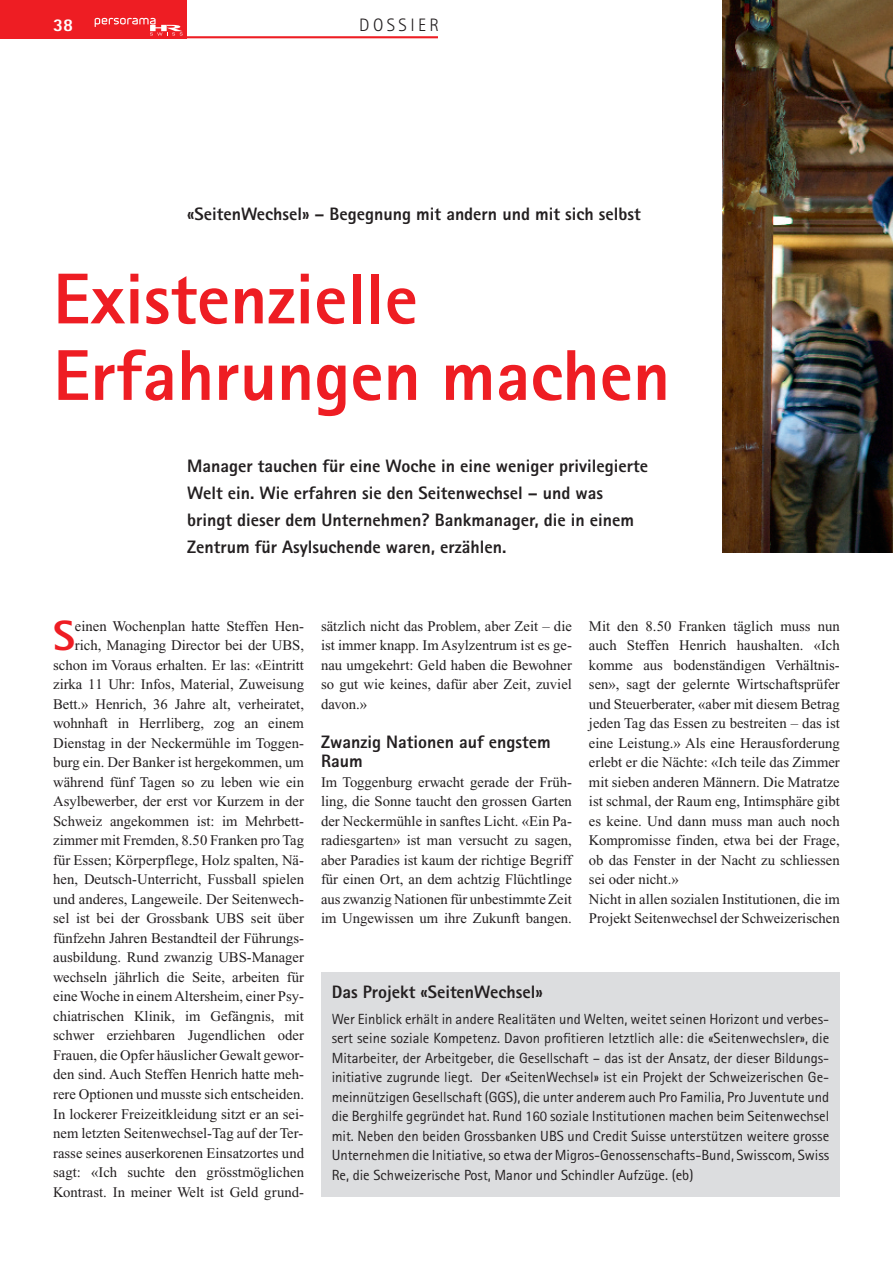
<style>
.page{position:relative;width:893px;height:1263px;background:#fff}
.page>*{position:absolute;margin:0;border:0;box-sizing:border-box;transform-origin:0 0}
.t1{font:800 72px/76.5px "Rotis Sans Serif";color:#ee1d23}
.t2{font:800 42.3px "Rotis Sans Serif";color:#ee1d23}
.t3{font:800 18px/27px "Rotis Sans Serif";color:#231f20}
.t4{font:300 18px "Rotis Sans Serif";letter-spacing:.19em;color:#231f20}
.t5{font:800 18px "Rotis Sans Serif";color:#fff}
.t6{font:14.7px/19.5px "Times";color:#231f20;text-align:justify}
.t7{font:14.7px/19.5px "Rotis Sans Serif";color:#231f20;text-align:justify}
</style>
<div class="page">
<img style="left:723px;top:0;width:170px;height:553px">
<div style="left:0;top:0;width:187px;height:38px;background:#ee1d23"></div>
<hr style="left:181px;top:36px;width:257px;height:2px;background:#ee1d23">
<svg style="left:95px;top:18px;width:88px;height:18px"></svg>
<div style="left:321px;top:972px;width:519px;height:225px;background:#dcdddf"></div>
<p class="t5" style="left:53px;top:19px;width:21px">38</p>
<p class="t4" style="left:359px;top:19px;width:82px">DOSSIER</p>
<p class="t3" style="left:187px;top:202px;width:455px">«SeitenWechsel» – Begegnung mit andern und mit sich selbst</p>
<h1 class="t1" style="left:53px;top:268px;width:619px">Existenzielle<br>Erfahrungen machen</h1>
<p class="t3" style="left:187px;top:454px;width:463px">Manager tauchen für eine Woche in eine weniger privilegierte Welt ein. Wie erfahren sie den Seitenwechsel – und was bringt dieser dem Unternehmen? Bankmanager, die in einem Zentrum für Asylsuchende waren, erzählen.</p>
<p class="t6" style="left:53px;top:618px;width:252px;text-align:right">einen Wochenplan hatte Steffen Hen&shy;rich, Managing Director bei der UBS, schon im Voraus erhalten. Er las: «Eintritt zirka 11 Uhr: Infos, Material, Zuweisung Bett.» Henrich, 36 Jahre alt, verheiratet, wohnhaft in Herrliberg, zog an einem Dienstag in der Neckermühle im Toggen&shy;burg ein. Der Banker ist hergekommen, um während fünf Tagen so zu leben wie ein Asylbewerber, der erst vor Kurzem in der Schweiz angekommen ist: im Mehrbett&shy;zimmer mit Fremden, 8.50 Franken proTag für Essen; Körperpflege, Holz spalten, Nä&shy;hen, Deutsch-Unterricht, Fussball spielen und anderes, Langeweile. Der Seitenwech&shy;sel ist bei der Grossbank UBS seit über fünfzehn Jahren Bestandteil der Führungs&shy;ausbildung. Rund zwanzig UBS-Manager wechseln jährlich die Seite, arbeiten für eineWoche in einemAltersheim, einer Psy&shy;chiatrischen Klinik, im Gefängnis, mit schwer erziehbaren Jugendlichen oder Frauen, die Opfer häuslicher Gewalt gewor&shy;den sind. Auch Steffen Henrich hatte meh&shy;rere Optionen und musste sich entscheiden.<br>In lockerer Freizeitkleidung sitzt er an sei&shy;nem letzten Seitenwechsel-Tag auf der Ter&shy;rasse seines auserkorenen Einsatzortes und sagt: «Ich suchte den grösstmöglichen Kontrast. In meiner Welt ist Geld grund-</p>
<p class="t6" style="left:589px;top:618px;width:252px;text-align:left">Mit den 8.50 Franken täglich muss nun auch Steffen Henrich haushalten. «Ich komme aus bodenständigen Verhältnis&shy;sen», sagt der gelernte Wirtschaftsprüfer und Steuerberater, «aber mit diesem Betrag jeden Tag das Essen zu bestreiten – das ist eine Leistung.» Als eine Herausforderung erlebt er die Nächte: «Ich teile das Zimmer mit sieben anderen Männern. Die Matratze ist schmal, der Raum eng, Intimsphäre gibt es keine. Und dann muss man auch noch Kompromisse finden, etwa bei der Frage, ob das Fenster in der Nacht zu schliessen sei oder nicht.»<br>Nicht in allen sozialen Institutionen, die im Projekt Seitenwechsel der Schweizerischen</p>
<p class="t6" style="left:321px;top:618px;width:252px">sätzlich nicht das Problem, aber Zeit – die ist immer knapp. Im Asylzentrum ist es ge&shy;nau umgekehrt: Geld haben die Bewohner so gut wie keines, dafür aber Zeit, zuviel davon.»</p>
<p class="t3" style="left:321px;top:734px;width:231px;line-height:19.5px">Zwanzig Nationen auf engstem<br>Raum</p>
<p class="t6" style="left:321px;top:774px;width:252px">Im Toggenburg erwacht gerade der Früh&shy;ling, die Sonne taucht den grossen Garten der Neckermühle in sanftes Licht. «Ein Pa&shy;radiesgarten» ist man versucht zu sagen, aber Paradies ist kaum der richtige Begriff für einen Ort, an dem achtzig Flüchtlinge aus zwanzig Nationen für unbestimmte Zeit im Ungewissen um ihre Zukunft bangen.</p>
<h2 class="t2" style="left:53px;top:621px;width:23px">S</h2>
<p class="t3" style="left:332px;top:980px;width:213px">Das Projekt «SeitenWechsel»</p>
<p class="t7" style="left:332px;top:1010px;width:499px">Wer Einblick erhält in andere Realitäten und Welten, weitet seinen Horizont und verbes&shy;sert seine soziale Kompetenz. Davon profitieren letztlich alle: die «Seitenwechsler», die Mitarbeiter, der Arbeitgeber, die Gesellschaft – das ist der Ansatz, der dieser Bildungs&shy;initiative zugrunde liegt. Der «SeitenWechsel» ist ein Projekt der Schweizerischen Ge&shy;meinnützigen Gesellschaft (GGS), die unter anderem auch Pro Familia, Pro Juventute und die Berghilfe gegründet hat. Rund 160 soziale Institutionen machen beim Seitenwechsel mit. Neben den beiden Grossbanken UBS und Credit Suisse unterstützen weitere grosse Unternehmen die Initiative, so etwa der Migros-Genossenschafts-Bund, Swisscom, Swiss Re, die Schweizerische Post, Manor und Schindler Aufzüge. (eb)</p>
</div>
